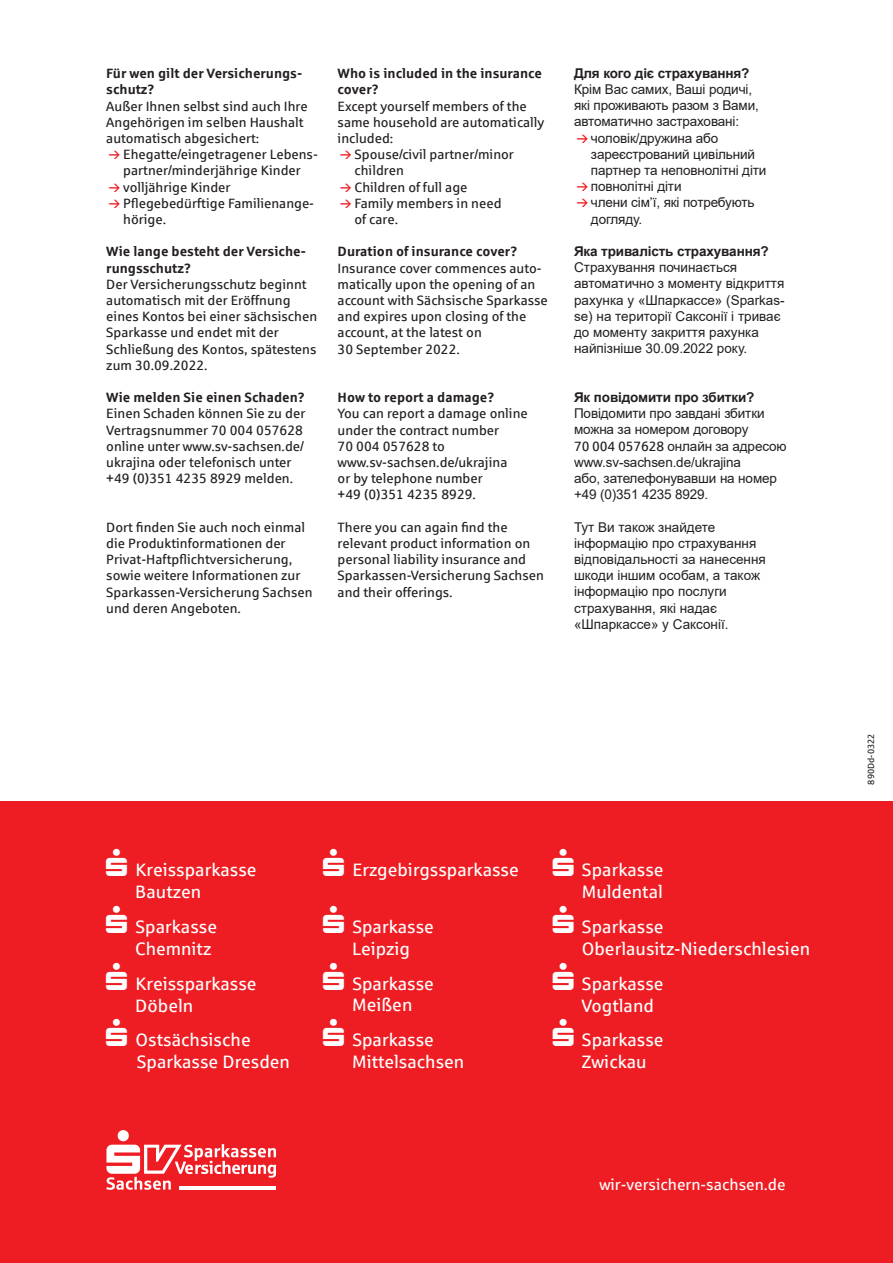
<style>
.page{position:relative;width:893px;height:1263px;background:#fff}
.page>*{position:absolute;margin:0;border:0;box-sizing:border-box;transform-origin:0 0}
.t1{font:18px "Sparkasse Rg";color:#fff}
.t2{font:15.9px "Sparkasse Rg";color:#fff}
.t3{font:13.5px/16.2px "Sparkasse Rg";color:#231f20}
.t4{font:13.5px/16.2px "Arial";letter-spacing:-.01em;color:#231f20}
.t5{font:700 13.5px/16.2px "Sparkasse Rg";color:#231f20}
.t6{font:700 13.5px "Arial";letter-spacing:-.01em;color:#231f20}
.t7{font:9px "Sparkasse Rg";color:#231f20}
.s1{font-family:"Sparkasse Rg"}
</style>
<div class="page">
<div style="left:0;top:801px;width:893px;height:462px;background:#ee1d23"></div>
<svg style="left:106px;top:1130px;width:170px;height:60px"></svg>
<p class="t5" style="left:106px;top:65px;width:197px">Für wen gilt der Versicherungs&shy;schutz?</p>
<p class="t3" style="left:106px;top:97px;width:203px">Außer Ihnen selbst sind auch Ihre<br>Angehörigen im selben Haushalt automatisch abgesichert:</p>
<p class="t3" style="left:123px;top:146px;width:196px">Ehegatte/eingetragener Lebens&shy;partner/minderjährige Kinder</p>
<p class="t3" style="left:123px;top:178px;width:109px">volljährige Kinder</p>
<p class="t3" style="left:123px;top:195px;width:192px">Pflegebedürftige Familienange&shy;hörige.</p>
<p class="t5" style="left:106px;top:243px;width:201px">Wie lange besteht der Versiche&shy;rungsschutz?</p>
<p class="t3" style="left:106px;top:276px;width:212px">Der Versicherungsschutz beginnt automatisch mit der Eröffnung eines Kontos bei einer sächsischen<br>Sparkasse und endet mit der<br>Schließung des Kontos, spätestens zum 30.09.2022.</p>
<p class="t5" style="left:106px;top:389px;width:200px">Wie melden Sie einen Schaden?</p>
<p class="t3" style="left:106px;top:405px;width:201px">Einen Schaden können Sie zu der<br>Vertragsnummer 70 004 057628 online unter www.sv-sachsen.de/ ukrajina oder telefonisch unter</p>
<p class="t3" style="left:106px;top:470px;width:188px">+49 (0)351 4235 8929 melden.</p>
<p class="t3" style="left:106px;top:519px;width:200px">Dort finden Sie auch noch einmal die Produktinformationen der</p>
<p class="t3" style="left:106px;top:551px;width:208px">Privat-Haftpflichtversicherung, sowie weitere Informationen zur<br>Sparkassen-Versicherung Sachsen und deren Angeboten.</p>
<p class="t5" style="left:338px;top:65px;width:206px">Who is included in the insurance cover?</p>
<p class="t3" style="left:338px;top:97px;width:208px">Except yourself members of the same household are automatically included:</p>
<p class="t3" style="left:355px;top:146px;width:161px">Spouse/civil partner/minor children</p>
<p class="t3" style="left:355px;top:178px;width:114px">Children of full age</p>
<p class="t3" style="left:355px;top:195px;width:148px">Family members in need of care.</p>
<p class="t5" style="left:338px;top:243px;width:181px">Duration of insurance cover?</p>
<p class="t3" style="left:338px;top:259px;width:205px">Insurance cover commences auto-</p>
<p class="t3" style="left:338px;top:276px;width:212px">matically upon the opening of an account with Sächsische Sparkasse</p>
<p class="t3" style="left:338px;top:308px;width:190px">and expires upon closing of the account, at the latest on</p>
<p class="t3" style="left:338px;top:340px;width:124px">30 September 2022.</p>
<p class="t5" style="left:338px;top:389px;width:158px">How to report a damage?</p>
<p class="t3" style="left:338px;top:405px;width:192px">You can report a damage online under the contract number</p>
<p class="t3" style="left:338px;top:438px;width:109px">70 004 057628 to</p>
<p class="t3" style="left:338px;top:454px;width:171px">www.sv-sachsen.de/ukrajina</p>
<p class="t3" style="left:338px;top:470px;width:147px">or by telephone number</p>
<p class="t3" style="left:338px;top:486px;width:140px">+49 (0)351 4235 8929.</p>
<p class="t3" style="left:338px;top:519px;width:208px">There you can again find the relevant product information on personal liability insurance and<br>Sparkassen-Versicherung Sachsen and their offerings.</p>
<p class="t6" style="left:574px;top:64px;width:177px">Для кого діє страхування?</p>
<p class="t4" style="left:574px;top:81px;width:186px">Крім Вас самих, Ваші родичі, які проживають разом з Вами, автоматично застраховані:</p>
<p class="t4" style="left:591px;top:130px;width:177px">чоловік/дружина або зареєстрований цивільний партнер та неповнолітні діти</p>
<p class="t4" style="left:591px;top:178px;width:92px">повнолітні діти</p>
<p class="t4" style="left:591px;top:195px;width:165px">члени сім’ї, які потребують догляду.</p>
<p class="t6" style="left:574px;top:242px;width:196px">Яка тривалість страхування?</p>
<p class="t4" style="left:574px;top:259px;width:212px">Страхування починається автоматично з моменту відкриття рахунка у «Шпаркассе» (Sparkas&shy;se) на території Саксонії і триває до моменту закриття рахунка найпізніше 30.09.2022 року.</p>
<p class="t6" style="left:574px;top:388px;width:182px">Як повідомити про збитки?</p>
<p class="t4" style="left:574px;top:405px;width:192px">Повідомити про завдані збитки можна за номером договору</p>
<p class="t4" style="left:574px;top:438px;width:214px"><span class="s1">70 004 057628</span> онлайн за адресою www.sv-sachsen.de/ukrajina</p>
<p class="t4" style="left:574px;top:470px;width:204px">або, зателефонувавши на номер +49 (0)351 4235 8929.</p>
<p class="t4" style="left:574px;top:519px;width:193px">Тут Ви також знайдете інформацію про страхування відповідальності за нанесення шкоди іншим особам, а також інформацію про послуги страхування, які надає «Шпаркассе» у Саксонії.</p>
<p class="t1" style="left:135px;top:859px;width:123px">Kreissparkasse</p>
<p class="t1" style="left:135px;top:880px;width:67px">Bautzen</p>
<p class="t1" style="left:135px;top:916px;width:83px">Sparkasse</p>
<p class="t1" style="left:135px;top:937px;width:78px">Chemnitz</p>
<p class="t1" style="left:135px;top:973px;width:123px">Kreissparkasse</p>
<p class="t1" style="left:135px;top:995px;width:60px">Döbeln</p>
<p class="t1" style="left:135px;top:1029px;width:117px">Ostsächsische</p>
<p class="t1" style="left:137px;top:1051px;width:155px">Sparkasse Dresden</p>
<p class="t1" style="left:352px;top:859px;width:168px">Erzgebirgssparkasse</p>
<p class="t1" style="left:352px;top:916px;width:83px">Sparkasse</p>
<p class="t1" style="left:352px;top:937px;width:59px">Leipzig</p>
<p class="t1" style="left:352px;top:972px;width:83px">Sparkasse</p>
<p class="t1" style="left:352px;top:994px;width:62px">Meißen</p>
<p class="t1" style="left:352px;top:1029px;width:83px">Sparkasse</p>
<p class="t1" style="left:352px;top:1050px;width:114px">Mittelsachsen</p>
<p class="t1" style="left:582px;top:859px;width:83px">Sparkasse</p>
<p class="t1" style="left:582px;top:880px;width:83px">Muldental</p>
<p class="t1" style="left:582px;top:916px;width:83px">Sparkasse</p>
<p class="t1" style="left:582px;top:937px;width:230px">Oberlausitz-Niederschlesien</p>
<p class="t1" style="left:582px;top:973px;width:83px">Sparkasse</p>
<p class="t1" style="left:581px;top:994px;width:74px">Vogtland</p>
<p class="t1" style="left:582px;top:1029px;width:83px">Sparkasse</p>
<p class="t1" style="left:582px;top:1050px;width:66px">Zwickau</p>
<p class="t2" style="left:599px;top:1174px;width:188px">wir-versichern-sachsen.de</p>
<p class="t7" style="left:865px;top:784px;width:52px;rotate:-90deg">890Dd-0322</p>
</div>
